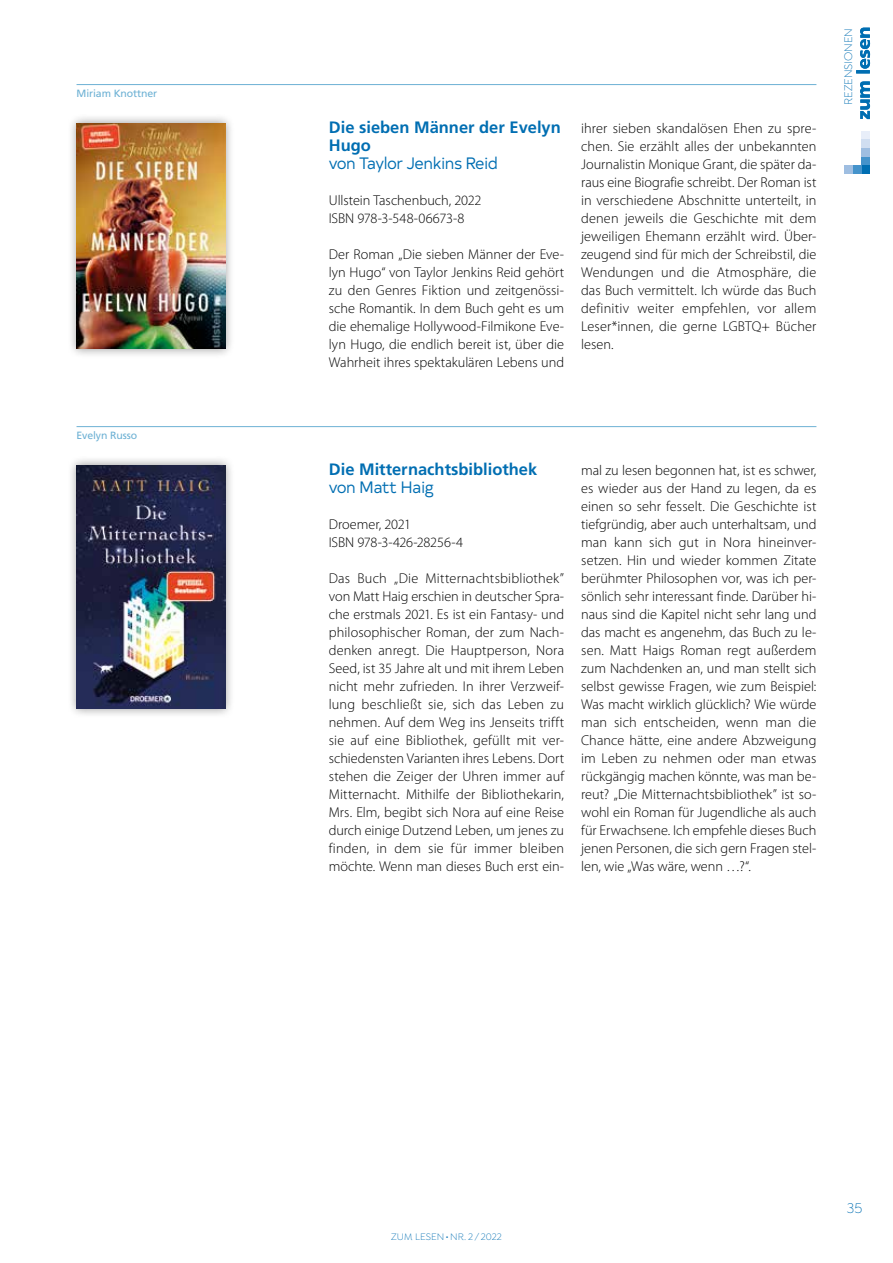
<style>
.page{position:relative;width:893px;height:1263px;background:#fff}
.page>*{position:absolute;margin:0;border:0;box-sizing:border-box;transform-origin:0 0}
.t1{font:700 16.5px/18px "Frutiger";color:#006eb2}
.t2{font:16.5px "Typold Book 500";letter-spacing:-.03em;color:#006eb2;scale:.96 1}
.t3{font:300 15px "Isidora";color:#006eb2}
.t4{font:300 14.25px/18px "Myriad Pro";color:#000;text-align:justify}
.t5{font:300 11.7px "Isidora";color:#006eb2}
.t6{font:10.5px "Frutiger";letter-spacing:-.01em;color:#6db1d4}
.t7{font:300 10.05px "Isidora";color:#006eb2}
</style>
<div class="page">
<hr style="left:77px;top:84px;width:739px;height:1px;background:#6db1d4">
<div style="left:67px;top:114px;width:168px;height:244px;background:#000;opacity:.4"></div>
<img style="left:77px;top:123px;width:148px;height:226px">
<hr style="left:77px;top:426px;width:739px;height:1px;background:#6db1d4">
<div style="left:67px;top:456px;width:168px;height:263px;background:#000;opacity:.4"></div>
<img style="left:77px;top:465px;width:148px;height:244px">
<div style="left:861px;top:131px;width:9px;height:9px;background:#e8eef9"></div>
<div style="left:861px;top:165px;width:9px;height:9px;background:#006eb2"></div>
<div style="left:861px;top:157px;width:9px;height:8px;background:#4593cb"></div>
<div style="left:853px;top:165px;width:8px;height:9px;background:#4593cb"></div>
<div style="left:861px;top:148px;width:9px;height:9px;background:#9fbee1"></div>
<div style="left:844px;top:165px;width:9px;height:9px;background:#9fbee1"></div>
<div style="left:861px;top:140px;width:9px;height:8px;background:#d0def1"></div>
<svg style="left:856px;top:28px;width:14px;height:91px"></svg>
<p class="t6" style="left:77px;top:87px;width:82px">Miriam Knottner</p>
<p class="t6" style="left:77px;top:429px;width:62px">Evelyn Russo</p>
<p class="t1" style="left:329px;top:118px;width:233px">Die sieben Männer der Evelyn<br>Hugo</p>
<p class="t2" style="left:329px;top:150px;width:178px">von Taylor Jenkins Reid</p>
<p class="t4" style="left:329px;top:191px;width:154px">Ullstein Taschenbuch, 2022<br>ISBN 978-3-548-06673-8</p>
<p class="t4" style="left:329px;top:245px;width:237px">Der Roman „Die sieben Männer der Eve&shy;lyn Hugo“ von Taylor Jenkins Reid gehört zu den Genres Fiktion und zeitgenössi&shy;sche Romantik. In dem Buch geht es um die ehemalige Hollywood-Filmikone Eve&shy;lyn Hugo, die endlich bereit ist, über die Wahrheit ihres spektakulären Lebens und</p>
<p class="t4" style="left:581px;top:119px;width:237px">ihrer sieben skandalösen Ehen zu spre&shy;chen. Sie erzählt alles der unbekannten Journalistin Monique Grant, die später da&shy;raus eine Biografie schreibt. Der Roman ist in verschiedene Abschnitte unterteilt, in denen jeweils die Geschichte mit dem jeweiligen Ehemann erzählt wird. Über&shy;zeugend sind für mich der Schreibstil, die Wendungen und die Atmosphäre, die das Buch vermittelt. Ich würde das Buch definitiv weiter empfehlen, vor allem Leser*innen, die gerne LGBTQ+ Bücher lesen.</p>
<p class="t5" style="left:842px;top:105px;width:78px;rotate:-90deg">REZENSIONEN</p>
<p class="t1" style="left:329px;top:460px;width:210px">Die Mitternachtsbibliothek</p>
<p class="t2" style="left:329px;top:474px;width:111px">von Matt Haig</p>
<p class="t4" style="left:329px;top:515px;width:136px">Droemer, 2021<br>ISBN 978-3-426-28256-4</p>
<p class="t4" style="left:329px;top:569px;width:237px">Das Buch „Die Mitternachtsbibliothek” von Matt Haig erschien in deutscher Spra&shy;che erstmals 2021. Es ist ein Fantasy- und philosophischer Roman, der zum Nach&shy;denken anregt. Die Hauptperson, Nora Seed, ist 35 Jahre alt und mit ihrem Leben nicht mehr zufrieden. In ihrer Verzweif&shy;lung beschließt sie, sich das Leben zu nehmen. Auf dem Weg ins Jenseits trifft sie auf eine Bibliothek, gefüllt mit ver&shy;schiedensten Varianten ihres Lebens. Dort stehen die Zeiger der Uhren immer auf Mitternacht. Mithilfe der Bibliothekarin, Mrs. Elm, begibt sich Nora auf eine Reise durch einige Dutzend Leben, um jenes zu finden, in dem sie für immer bleiben möchte. Wenn man dieses Buch erst ein-</p>
<p class="t4" style="left:581px;top:461px;width:237px">mal zu lesen begonnen hat, ist es schwer, es wieder aus der Hand zu legen, da es einen so sehr fesselt. Die Geschichte ist tiefgründig, aber auch unterhaltsam, und man kann sich gut in Nora hineinver&shy;setzen. Hin und wieder kommen Zitate berühmter Philosophen vor, was ich per&shy;sönlich sehr interessant finde. Darüber hi&shy;naus sind die Kapitel nicht sehr lang und das macht es angenehm, das Buch zu le&shy;sen. Matt Haigs Roman regt außerdem zum Nachdenken an, und man stellt sich selbst gewisse Fragen, wie zum Beispiel:<br>Was macht wirklich glücklich? Wie würde man sich entscheiden, wenn man die Chance hätte, eine andere Abzweigung im Leben zu nehmen oder man etwas rückgängig machen könnte, was man be&shy;reut? „Die Mitternachtsbibliothek” ist so&shy;wohl ein Roman für Jugendliche als auch für Erwachsene. Ich empfehle dieses Buch jenen Personen, die sich gern Fragen stel&shy;len, wie „Was wäre, wenn …?“.</p>
<p class="t7" style="left:391px;top:1232px;width:112px">ZUM LESEN•NR. 2 / 2022</p>
<p class="t3" style="left:847px;top:1200px;width:17px">35</p>
</div>
